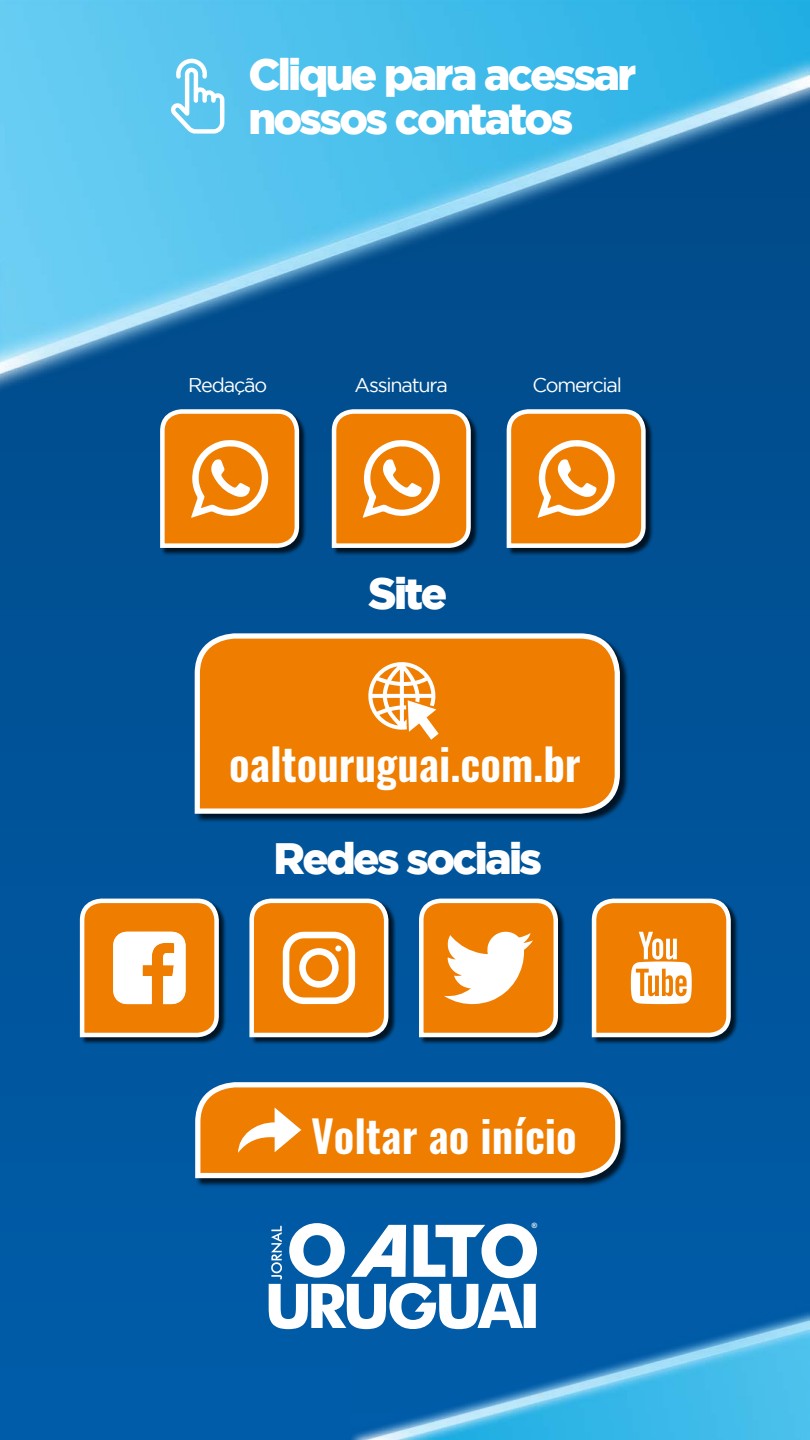
<style>
.page{position:relative;width:810px;height:1440px;background:#00549b}
.page>*{position:absolute;margin:0;border:0;box-sizing:border-box;transform-origin:0 0}
.t1{font:900 43.8px/43.8px "Gotham";letter-spacing:-.06em;color:#fff}
.t2{font:600 43.8px "Oswald";color:#fff}
.t3{font:19.8px "Gotham";letter-spacing:-.06em;color:#fff}
.t4{font:700 7.27px "Arial";color:#fff}
</style>
<div class="page">
<img style="left:0;top:0;width:810px;height:394px">
<div style="left:81px;top:900px;width:146px;height:145px;background:#000;opacity:.75"></div>
<div style="left:161px;top:410px;width:146px;height:146px;background:#000;opacity:.75"></div>
<div style="left:333px;top:410px;width:145px;height:146px;background:#000;opacity:.75"></div>
<div style="left:508px;top:410px;width:145px;height:146px;background:#000;opacity:.75"></div>
<div style="left:251px;top:900px;width:145px;height:145px;background:#000;opacity:.75"></div>
<div style="left:420px;top:900px;width:146px;height:145px;background:#000;opacity:.75"></div>
<div style="left:593px;top:900px;width:146px;height:145px;background:#000;opacity:.75"></div>
<div style="left:196px;top:635px;width:433px;height:188px;background:#000;opacity:.75"></div>
<svg style="left:194px;top:633px;width:429px;height:183px;background:#e78418"></svg>
<svg style="left:158px;top:407px;width:143px;height:143px;background:#e1933d"></svg>
<svg style="left:330px;top:407px;width:143px;height:143px;background:#e1933c"></svg>
<svg style="left:504px;top:407px;width:144px;height:143px;background:#df923d"></svg>
<svg style="left:249px;top:898px;width:142px;height:142px;background:#e4953e"></svg>
<svg style="left:79px;top:898px;width:142px;height:142px;background:#e6a256"></svg>
<svg style="left:419px;top:898px;width:141px;height:142px;background:#e7a052"></svg>
<svg style="left:591px;top:898px;width:142px;height:142px;background:#e4963f"></svg>
<svg style="left:368px;top:661px;width:71px;height:79px;background:#f5b46c"></svg>
<svg style="left:170px;top:59px;width:54px;height:75px;background:#8ad6f3"></svg>
<svg style="left:269px;top:1223px;width:268px;height:106px"></svg>
<img style="left:351px;top:1277px;width:459px;height:163px">
<div style="left:196px;top:1083px;width:434px;height:105px;background:#000;opacity:.75"></div>
<svg style="left:195px;top:1082px;width:428px;height:99px;background:#e38b2a"></svg>
<p class="t1" style="left:248px;top:52px;width:389px">Clique para acessar nossos contatos</p>
<p class="t3" style="left:188px;top:374px;width:81px">Redação</p>
<p class="t3" style="left:355px;top:374px;width:95px">Assinatura</p>
<p class="t3" style="left:532px;top:374px;width:91px">Comercial</p>
<p class="t1" style="left:368px;top:570px;width:81px">Site</p>
<p class="t2" style="left:229px;top:734px;width:353px">oaltouruguai.com.br</p>
<p class="t1" style="left:274px;top:835px;width:270px">Redes sociais</p>
<p class="t2" style="left:311px;top:1106px;width:267px">Voltar ao início</p>
<p class="t4" style="left:532px;top:1221px;width:7px">®</p>
</div>
